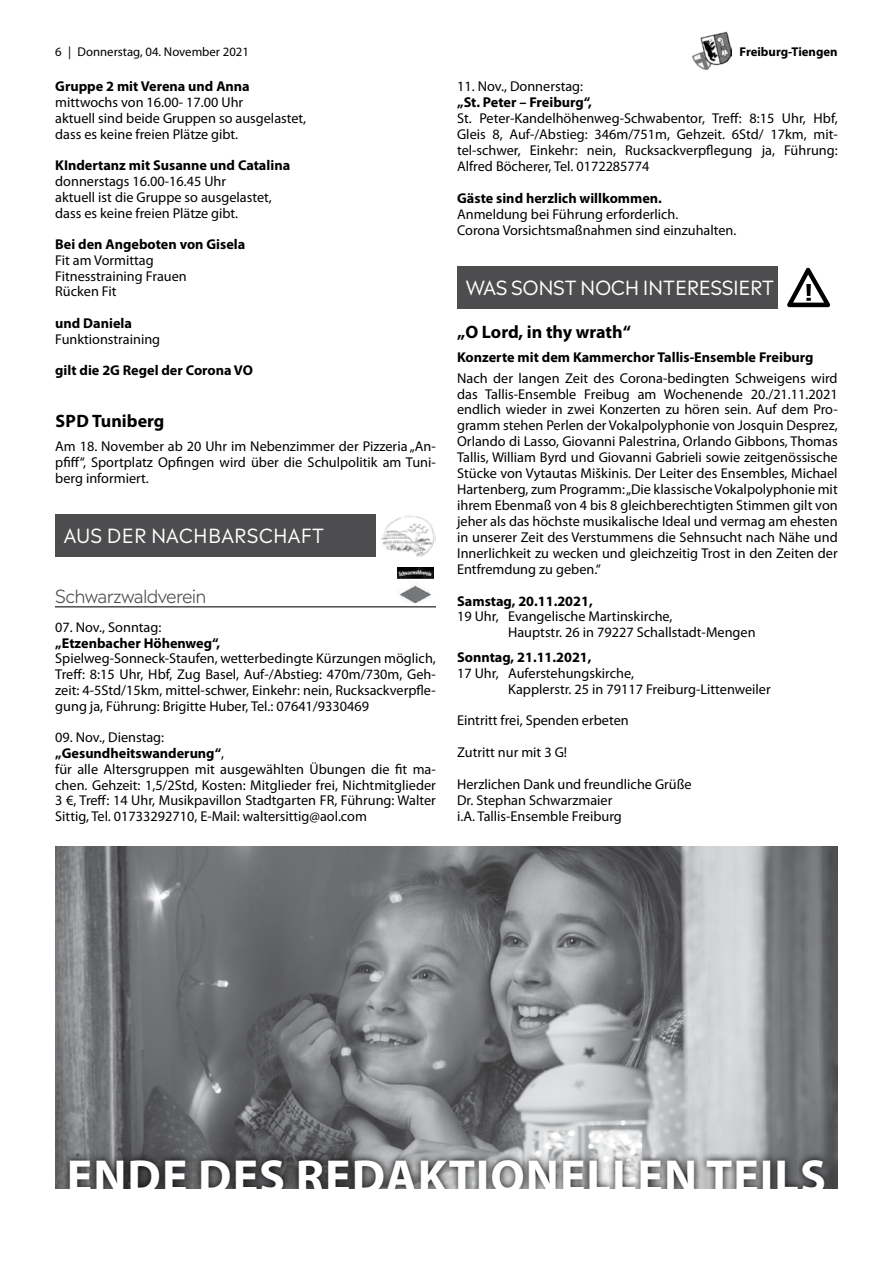
<style>
.page{position:relative;width:893px;height:1263px;background:#fff}
.page>*{position:absolute;margin:0;border:0;box-sizing:border-box;transform-origin:0 0}
.t1{font:700 48px "Myriad Pro";color:#fff}
.t2{font:19.35px "Madera";letter-spacing:-.02em;color:#fff}
.t3{font:19.35px "Madera";letter-spacing:.01em;color:#fff}
.t4{font:700 18px "Myriad Pro";color:#000}
.t5{font:300 18px "Madera";letter-spacing:-.04em;color:#4d4d4f}
.t6{font:14.25px/15.9px "Myriad Pro";color:#000}
.t7{font:700 14.25px "Myriad Pro";color:#000}
.t8{font:12.75px "Myriad Pro";color:#000}
.t9{font:700 12.75px "Myriad Pro";color:#000}
.s1{font-weight:700}
</style>
<div class="page">
<img style="left:692px;top:31px;width:39px;height:39px">
<div style="left:55px;top:514px;width:381px;height:42px;background:#4d4d4f"></div>
<div style="left:377px;top:514px;width:59px;height:42px;background:#fff"></div>
<img style="left:381px;top:515px;width:54px;height:41px">
<hr style="left:55px;top:606px;width:381px;height:1px;background:#4d4d4f">
<img style="left:397px;top:568px;width:37px;height:34px">
<div style="left:457px;top:267px;width:381px;height:42px;background:#4d4d4f"></div>
<hr style="left:838px;top:267px;width:1px;height:42px;background:#4d4d4f">
<div style="left:778px;top:267px;width:60px;height:42px;background:#fff"></div>
<svg style="left:787px;top:267px;width:43px;height:40px"></svg>
<img style="left:55px;top:846px;width:783px;height:343px">
<svg style="left:62px;top:1152px;width:770px;height:37px;background:#5f6061"></svg>
<p class="t8" style="left:55px;top:44px;width:195px">6 | Donnerstag, 04. November 2021</p>
<p class="t9" style="left:739px;top:44px;width:100px">Freiburg-Tiengen</p>
<p class="t7" style="left:55px;top:77px;width:196px">Gruppe 2 mit Verena und Anna</p>
<p class="t6" style="left:55px;top:94px;width:252px">mittwochs von 16.00- 17.00 Uhr<br>aktuell sind beide Gruppen so ausgelastet, dass es keine freien Plätze gibt.</p>
<p class="t7" style="left:55px;top:156px;width:236px">KIndertanz mit Susanne und Catalina</p>
<p class="t6" style="left:55px;top:173px;width:218px">donnerstags 16.00-16.45 Uhr<br>aktuell ist die Gruppe so ausgelastet, dass es keine freien Plätze gibt.</p>
<p class="t7" style="left:55px;top:235px;width:192px">Bei den Angeboten von Gisela</p>
<p class="t6" style="left:55px;top:252px;width:133px">Fit am Vormittag<br>Fitnesstraining Frauen<br>Rücken Fit</p>
<p class="t7" style="left:55px;top:314px;width:78px">und Daniela</p>
<p class="t6" style="left:55px;top:331px;width:106px">Funktionstraining</p>
<p class="t7" style="left:55px;top:361px;width:199px">gilt die 2G Regel der Corona VO</p>
<p class="t4" style="left:55px;top:409px;width:110px">SpD Tuniberg</p>
<p class="t6" style="left:55px;top:438px;width:382px;text-align:justify">Am 18. November ab 20 Uhr im Nebenzimmer der Pizzeria „An&shy;pfiff“, Sportplatz Opfingen wird über die Schulpolitik am Tuni&shy;berg informiert.</p>
<p class="t6" style="left:457px;top:79px;width:128px">11. Nov., Donnerstag:</p>
<p class="t7" style="left:457px;top:93px;width:136px">„St. Peter – Freiburg“,</p>
<p class="t6" style="left:457px;top:110px;width:382px;text-align:justify">St. Peter-Kandelhöhenweg-Schwabentor, Treff: 8:15 Uhr, Hbf, Gleis 8, Auf-/Abstieg: 346m/751m, Gehzeit. 6Std/ 17km, mit&shy;tel-schwer, Einkehr: nein, Rucksackverpflegung ja, Führung:<br>Alfred Böcherer, Tel. 0172285774</p>
<p class="t7" style="left:457px;top:189px;width:206px">Gäste sind herzlich willkommen.</p>
<p class="t6" style="left:457px;top:206px;width:281px">Anmeldung bei Führung erforderlich.<br>Corona Vorsichtsmaßnahmen sind einzuhalten.</p>
<h2 class="t2" style="left:466px;top:271px;width:310px">WAS SONST NOCH INTERESSIERT</h2>
<p class="t4" style="left:457px;top:320px;width:175px">„O Lord, in thy wrath“</p>
<p class="t7" style="left:457px;top:348px;width:358px">Konzerte mit dem Kammerchor Tallis-Ensemble Freiburg</p>
<p class="t6" style="left:457px;top:370px;width:382px;text-align:justify">Nach der langen Zeit des Corona-bedingten Schweigens wird das Tallis-Ensemble Freibug am Wochenende 20./21.11.2021 endlich wieder in zwei Konzerten zu hören sein. Auf dem Pro&shy;gramm stehen Perlen der Vokalpolyphonie von Josquin Desprez, Orlando di Lasso, Giovanni Palestrina, Orlando Gibbons, Thomas Tallis, William Byrd und Giovanni Gabrieli sowie zeitgenössische Stücke von Vytautas Miškinis. Der Leiter des Ensembles, Michael Hartenberg, zum Programm: „Die klassische Vokalpolyphonie mit ihrem Ebenmaß von 4 bis 8 gleichberechtigten Stimmen gilt von jeher als das höchste musikalische Ideal und vermag am ehesten in unserer Zeit des Verstummens die Sehnsucht nach Nähe und Innerlichkeit zu wecken und gleichzeitig Trost in den Zeiten der Entfremdung zu geben.“</p>
<p class="t7" style="left:457px;top:591px;width:137px">Samstag, 20.11.2021,</p>
<p class="t6" style="left:508px;top:608px;width:249px;text-indent:-51px">19 Uhr, Evangelische Martinskirche,<br>Hauptstr. 26 in 79227 Schallstadt-Mengen</p>
<p class="t7" style="left:457px;top:648px;width:136px">Sonntag, 21.11.2021,</p>
<p class="t6" style="left:508px;top:665px;width:264px;text-indent:-51px">17 Uhr, Auferstehungskirche,<br>Kapplerstr. 25 in 79117 Freiburg-Littenweiler</p>
<p class="t6" style="left:457px;top:712px;width:173px">Eintritt frei, Spenden erbeten</p>
<p class="t6" style="left:457px;top:744px;width:112px">Zutritt nur mit 3 G!</p>
<p class="t6" style="left:457px;top:776px;width:236px">Herzlichen Dank und freundliche Grüße<br>Dr. Stephan Schwarzmaier<br>i.A. Tallis-Ensemble Freiburg</p>
<h2 class="t3" style="left:64px;top:519px;width:262px">AUS DER NACHBARSCHAFT</h2>
<p class="t5" style="left:55px;top:581px;width:153px">Schwarzwaldverein</p>
<p class="t6" style="left:55px;top:619px;width:108px">07. Nov., Sonntag:</p>
<p class="t7" style="left:55px;top:634px;width:166px">„Etzenbacher Höhenweg“,</p>
<p class="t6" style="left:55px;top:651px;width:382px;text-align:justify">Spielweg-Sonneck-Staufen, wetterbedingte Kürzungen möglich, Treff: 8:15 Uhr, Hbf, Zug Basel, Auf-/Abstieg: 470m/730m, Geh&shy;zeit: 4-5Std/15km, mittel-schwer, Einkehr: nein, Rucksackverpfle&shy;gung ja, Führung: Brigitte Huber, Tel.: 07641/9330469</p>
<p class="t6" style="left:55px;top:729px;width:382px">09. Nov., Dienstag:<br><span class="s1">„Gesundheitswanderung“</span>,<br>für alle Altersgruppen mit ausgewählten Übungen die fit ma&shy;chen. Gehzeit: 1,5/2Std, Kosten: Mitglieder frei, Nichtmitglieder 3 €, Treff: 14 Uhr, Musikpavillon Stadtgarten FR, Führung: Walter Sittig, Tel. 01733292710, E-Mail: waltersittig@aol.com</p>
<h1 class="t1" style="left:67px;top:1145px;width:58px">Ende</h1>
<h1 class="t1" style="left:198px;top:1145px;width:29px">des</h1>
<h1 class="t1" style="left:296px;top:1145px;width:30px">redaktionellen</h1>
<h1 class="t1" style="left:706px;top:1145px;width:25px">teils</h1>
</div>
